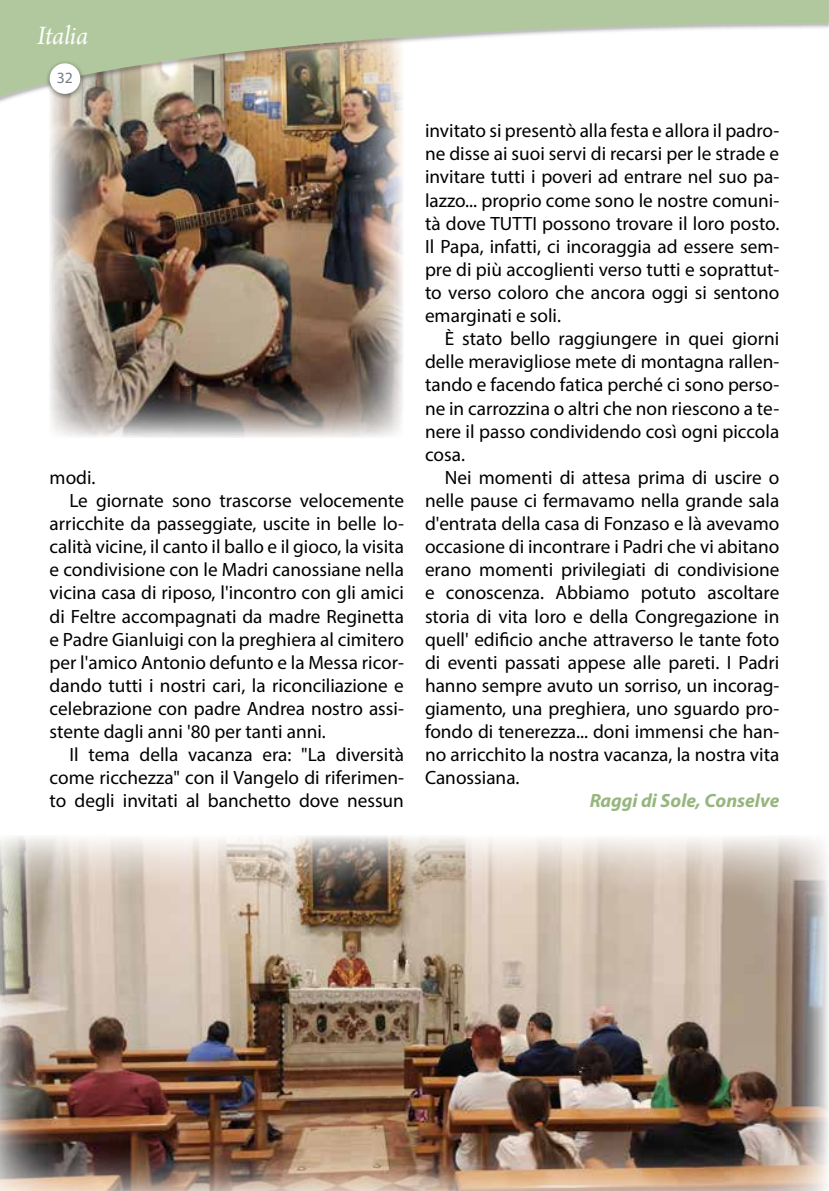
<style>
.page{position:relative;width:829px;height:1191px;background:#fff}
.page>*{position:absolute;margin:0;border:0;box-sizing:border-box;transform-origin:0 0}
.t1{font:28px "Arno Pro Italic Subhead";letter-spacing:-.01em;color:#fff}
.t2{font:19.25px/23.1px "Myriad Pro";color:#000;text-align:justify}
.t3{font:italic 700 19.25px "Myriad Pro";color:#97b67f}
.t4{font:15.75px "Myriad Pro";color:#727f86}
</style>
<div class="page">
<img style="left:0;top:836px;width:828px;height:355px">
<img style="left:50px;top:110px;width:353px;height:327px">
<img style="left:50px;top:103px;width:353px;height:7px">
<svg style="left:0;top:0;width:828px;height:103px"></svg>
<div style="left:44px;top:59px;width:42px;height:42px;background:#000;opacity:.5"></div>
<div style="left:50px;top:63px;width:30px;height:31px;background:#fff;border-radius:50%"></div>
<h1 class="t1" style="left:37px;top:20px;width:52px">Italia</h1>
<p class="t4" style="left:57px;top:68px;width:18px">32</p>
<p class="t2" style="left:50px;top:465px;width:47px">modi.</p>
<p class="t2" style="left:69px;top:488px;width:336px">Le giornate sono trascorse velocemente</p>
<p class="t2" style="left:50px;top:512px;width:356px">arricchite da passeggiate, uscite in belle lo-</p>
<p class="t2" style="left:50px;top:535px;width:356px">calità vicine, il canto il ballo e il gioco, la visita</p>
<p class="t2" style="left:50px;top:558px;width:356px">e condivisione con le Madri canossiane nella</p>
<p class="t2" style="left:50px;top:581px;width:356px">vicina casa di riposo, l'incontro con gli amici</p>
<p class="t2" style="left:50px;top:604px;width:356px">di Feltre accompagnati da madre Reginetta</p>
<p class="t2" style="left:50px;top:627px;width:356px">e Padre Gianluigi con la preghiera al cimitero</p>
<p class="t2" style="left:50px;top:650px;width:356px">per l'amico Antonio defunto e la Messa ricor-</p>
<p class="t2" style="left:50px;top:673px;width:356px">dando tutti i nostri cari, la riconciliazione e</p>
<p class="t2" style="left:50px;top:696px;width:356px">celebrazione con padre Andrea nostro assi-</p>
<p class="t2" style="left:50px;top:719px;width:278px">stente dagli anni '80 per tanti anni.</p>
<p class="t2" style="left:69px;top:743px;width:336px">Il tema della vacanza era: "La diversità</p>
<p class="t2" style="left:50px;top:766px;width:356px">come ricchezza" con il Vangelo di riferimen-</p>
<p class="t2" style="left:50px;top:789px;width:356px">to degli invitati al banchetto dove nessun</p>
<p class="t2" style="left:425px;top:119px;width:356px">invitato si presentò alla festa e allora il padro&shy;ne disse ai suoi servi di recarsi per le strade e invitare tutti i poveri ad entrare nel suo pa&shy;lazzo... proprio come sono le nostre comuni&shy;tà dove TUTTI possono trovare il loro posto.<br>Il Papa, infatti, ci incoraggia ad essere sem&shy;pre di più accoglienti verso tutti e soprattut&shy;to verso coloro che ancora oggi si sentono emarginati e soli.</p>
<p class="t2" style="left:425px;top:327px;width:356px;text-indent:20px">È stato bello raggiungere in quei giorni delle meravigliose mete di montagna rallen&shy;tando e facendo fatica perché ci sono perso&shy;ne in carrozzina o altri che non riescono a te&shy;nere il passo condividendo così ogni piccola cosa.</p>
<p class="t2" style="left:425px;top:465px;width:356px;text-indent:20px">Nei momenti di attesa prima di uscire o nelle pause ci fermavamo nella grande sala d'entrata della casa di Fonzaso e là avevamo occasione di incontrare i Padri che vi abitano erano momenti privilegiati di condivisione e conoscenza. Abbiamo potuto ascoltare storia di vita loro e della Congregazione in quell' edificio anche attraverso le tante foto di eventi passati appese alle pareti. I Padri hanno sempre avuto un sorriso, un incorag&shy;giamento, una preghiera, uno sguardo pro&shy;fondo di tenerezza... doni immensi che han&shy;no arricchito la nostra vacanza, la nostra vita Canossiana.</p>
<p class="t3" style="left:589px;top:788px;width:191px">Raggi di Sole, Conselve</p>
</div>
